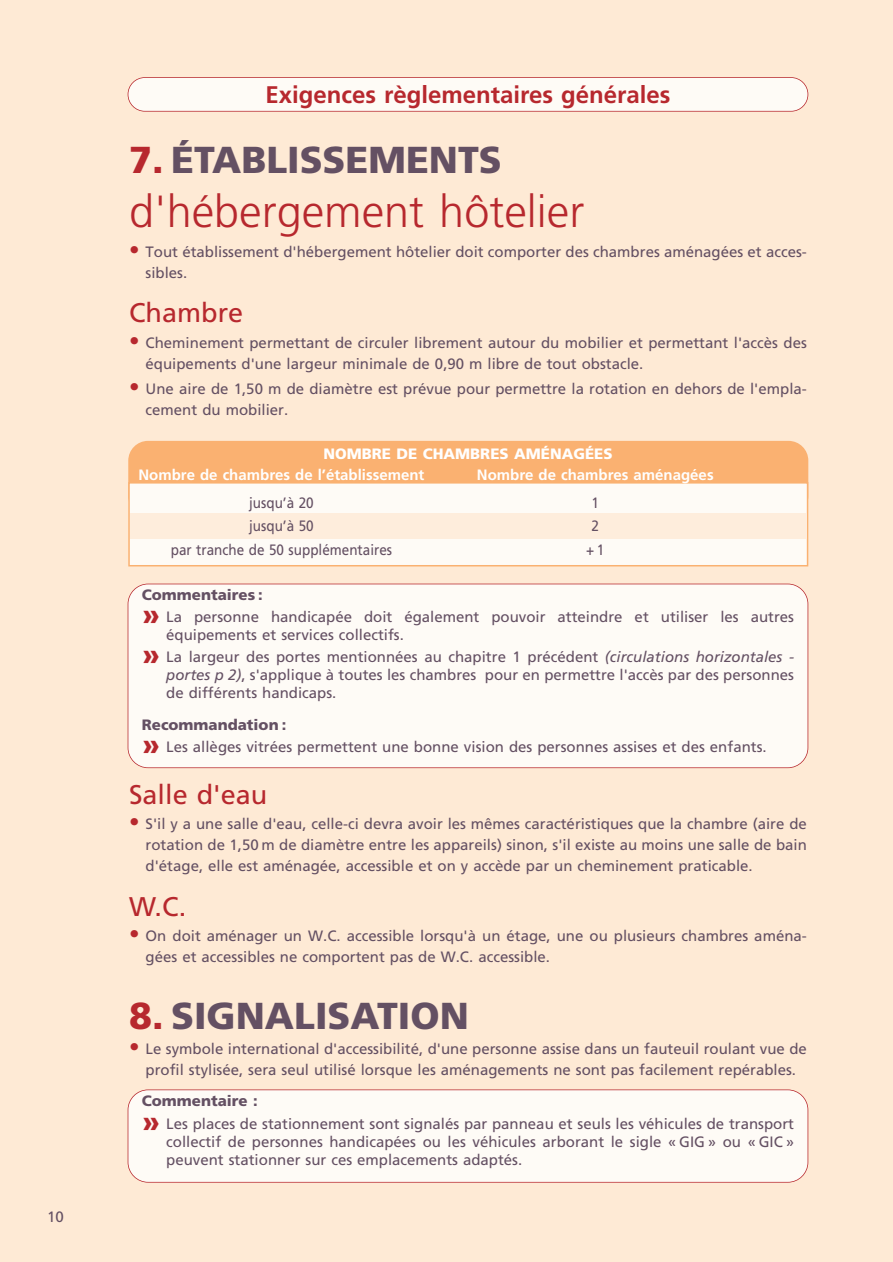
<style>
.page{position:relative;width:893px;height:1262px;background:#fff}
.page>*{position:absolute;margin:0;border:0;box-sizing:border-box;transform-origin:0 0}
.t1{font:300 45px "Frutiger";color:#b7282e}
.t2{font:900 37.5px "Frutiger";color:#645063}
.t3{font:27px "Frutiger";color:#b7282e}
.t4{font:700 24px "Frutiger";color:#b7282e}
.t5{font:15px/21px "Frutiger";color:#645063}
.t6{font:700 15px "Frutiger";color:#fff}
.t7{font:15px "Frutiger";color:#645063;scale:.9 1}
.t8{font:900 15px "Frutiger";color:#fff}
.s1{color:#b7282e}
.s2{font-weight:900;font-size:21px;color:#b7282e}
.s3{font-weight:900}
.s4{font-weight:900;font-size:30px;color:#b7282e}
.s5{font-style:italic}
</style>
<div class="page">
<div style="left:0;top:0;width:892px;height:1262px;background:#feead5"></div>
<div style="left:128px;top:78px;width:679px;height:33px;background:#fefbf6;border-radius:17px"></div>
<div style="left:128px;top:77px;width:680px;height:35px;border:2px solid #b7282e;border-radius:17px"></div>
<div style="left:128px;top:584px;width:679px;height:183px;background:#fefbf6;border-radius:20px"></div>
<div style="left:128px;top:583px;width:680px;height:185px;border:2px solid #b7282e;border-radius:21px"></div>
<div style="left:128px;top:1089px;width:679px;height:93px;background:#fefbf6;border-radius:20px"></div>
<div style="left:128px;top:1089px;width:680px;height:93px;border:2px solid #b7282e;border-radius:21px"></div>
<div style="left:128px;top:441px;width:680px;height:75px;background:#fab171;border-radius:20px"></div>
<div style="left:129px;top:483px;width:678px;height:83px;background:#fefbf6"></div>
<div style="left:128px;top:482px;width:680px;height:84px;border:2px solid #fab171"></div>
<div style="left:130px;top:513px;width:676px;height:26px;background:#feeddc"></div>
<p class="t5" style="left:47px;top:1207px;width:18px">10</p>
<h3 class="t4" style="left:265px;top:85px;width:406px">Exigences règlementaires générales</h3>
<h2 class="t2" style="left:129px;top:145px;width:374px"><span class="s1">7.</span> ÉTABLISSEMENTS</h2>
<h1 class="t1" style="left:129px;top:193px;width:456px">d'hébergement hôtelier</h1>
<p class="t5" style="left:146px;top:242px;width:662px;text-indent:-16px"><span class="s2">•</span> Tout établissement d'hébergement hôtelier doit comporter des chambres aménagées et acces&shy;sibles.</p>
<h3 class="t3" style="left:129px;top:302px;width:116px">Chambre</h3>
<p class="t5" style="left:146px;top:333px;width:662px;text-indent:-16px"><span class="s2">•</span> Cheminement permettant de circuler librement autour du mobilier et permettant l'accès des équipements d'une largeur minimale de 0,90 m libre de tout obstacle.</p>
<p class="t5" style="left:146px;top:379px;width:662px;text-indent:-16px"><span class="s2">•</span> Une aire de 1,50 m de diamètre est prévue pour permettre la rotation en dehors de l'empla&shy;cement du mobilier.</p>
<p class="t8" style="left:323px;top:447px;width:291px">NOMBRE DE CHAMBRES AMÉNAGÉES</p>
<p class="t6" style="left:138px;top:468px;width:287px">Nombre de chambres de l’établissement</p>
<p class="t6" style="left:477px;top:468px;width:238px">Nombre de chambres aménagées</p>
<p class="t7" style="left:249px;top:496px;width:73px">jusqu’à 20</p>
<p class="t7" style="left:591px;top:496px;width:10px">1</p>
<p class="t7" style="left:249px;top:520px;width:73px">jusqu’à 50</p>
<p class="t7" style="left:591px;top:520px;width:10px">2</p>
<p class="t7" style="left:171px;top:544px;width:247px">par tranche de 50 supplémentaires</p>
<p class="t7" style="left:586px;top:544px;width:22px">+1</p>
<p class="t5" style="left:142px;top:585px;width:653px;line-height:22.2px"><span class="s3">Commentaires :<br></span><span class="s4">»</span> La personne handicapée doit également pouvoir atteindre et utiliser les autres</p>
<p class="t5" style="left:142px;top:625px;width:653px;line-height:22.2px;text-indent:24px">équipements et services collectifs.<br><span class="s4">»</span> La largeur des portes mentionnées au chapitre 1 précédent <span class="s5">(circulations horizontales -</span></p>
<p class="t5" style="left:166px;top:667px;width:629px;line-height:18px"><span class="s5">portes p 2)</span>, s'applique à toutes les chambres pour en permettre l'accès par des personnes de différents handicaps.</p>
<p class="t5" style="left:142px;top:714px;width:626px;line-height:22.2px"><span class="s3">Recommandation :<br></span><span class="s4">»</span> Les allèges vitrées permettent une bonne vision des personnes assises et des enfants.</p>
<h3 class="t3" style="left:129px;top:784px;width:140px">Salle d'eau</h3>
<p class="t5" style="left:146px;top:815px;width:662px;text-align:justify;text-indent:-16px"><span class="s2">•</span> S'il y a une salle d'eau, celle-ci devra avoir les mêmes caractéristiques que la chambre (aire de rotation de 1,50 m de diamètre entre les appareils) sinon, s'il existe au moins une salle de bain d'étage, elle est aménagée, accessible et on y accède par un cheminement praticable.</p>
<h3 class="t3" style="left:129px;top:896px;width:59px">W.C.</h3>
<p class="t5" style="left:146px;top:927px;width:662px;text-indent:-16px"><span class="s2">•</span> On doit aménager un W.C. accessible lorsqu'à un étage, une ou plusieurs chambres aména&shy;gées et accessibles ne comportent pas de W.C. accessible.</p>
<h2 class="t2" style="left:129px;top:1000px;width:341px"><span class="s1">8.</span> SIGNALISATION</h2>
<p class="t5" style="left:129px;top:1039px;width:679px;text-align:center"><span class="s2">•</span> Le symbole international d'accessibilité, d'une personne assise dans un fauteuil roulant vue de profil stylisée, sera seul utilisé lorsque les aménagements ne sont pas facilement repérables.</p>
<p class="t5" style="left:142px;top:1091px;width:653px;line-height:22.2px"><span class="s3">Commentaire :<br></span><span class="s4">»</span> Les places de stationnement sont signalés par panneau et seuls les véhicules de transport</p>
<p class="t5" style="left:166px;top:1133px;width:629px;line-height:18px">collectif de personnes handicapées ou les véhicules arborant le sigle « GIG » ou « GIC » peuvent stationner sur ces emplacements adaptés.</p>
</div>
